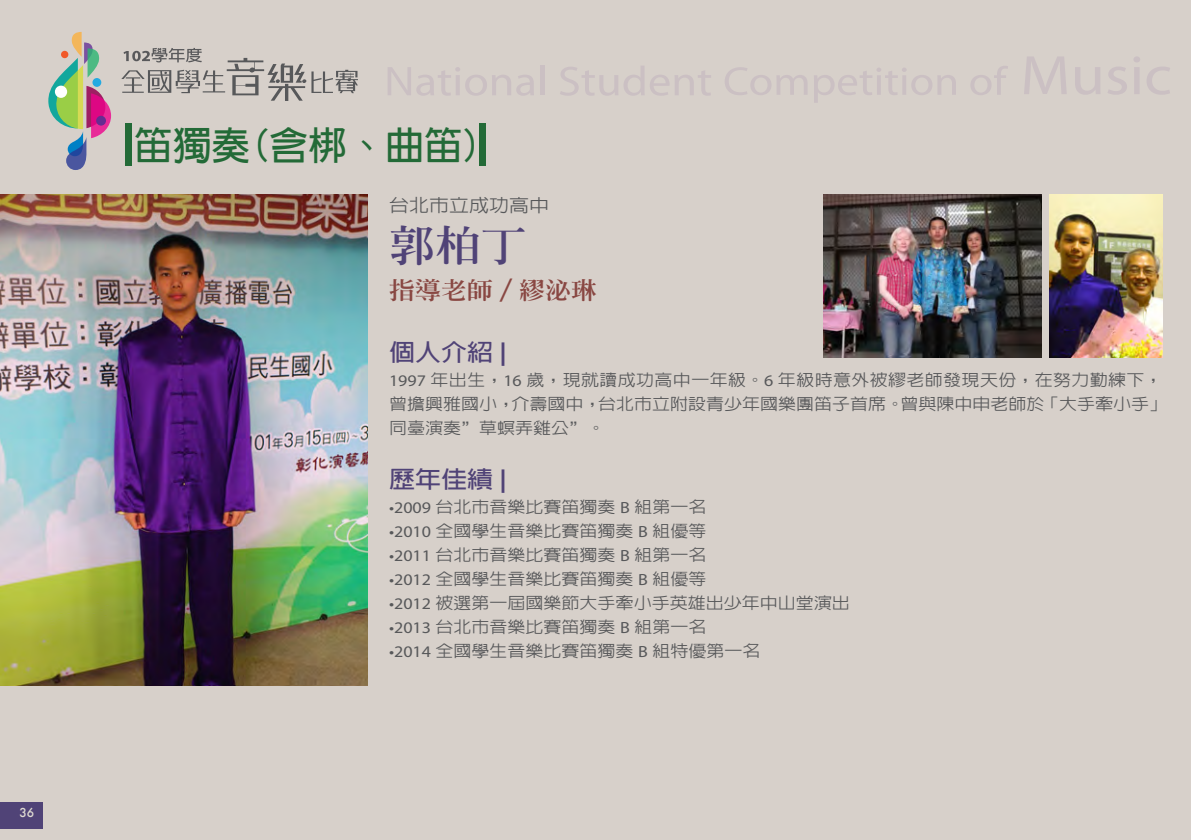
<style>
.page{position:relative;width:1191px;height:840px;background:#fff}
.page>*{position:absolute;margin:0;border:0;box-sizing:border-box;transform-origin:0 0}
.t1{font:800 41.4px "AR Ming B5";color:#504377;scale:1.11 1}
.t2{font:700 38.6px "AR New Hei B5";color:#236a37}
.t3{font:700 23.4px "AR Hei B5";color:#504377;scale:1.11 1}
.t4{font:800 23.4px "AR Ming B5";color:#894742;scale:1.11 1}
.t5{font:500 18px "AR Hei B5";color:#57585a;scale:1.11 1}
.t6{font:500 16.2px/24px "AR Hei B5";color:#57585a;scale:1.11 1}
.t7{font:500 12px "Futura";color:#dfdbd2}
.s1{font-family:"Myriad Pro"}
.s2{font-family:"Myriad Pro";font-weight:400}
</style>
<div class="page">
<div style="left:0;top:0;width:1191px;height:839px;background:#d7d0ca"></div>
<svg style="left:388px;top:67px;width:146px;height:29px"></svg>
<hr style="left:540px;top:66px;width:4px;height:29px;background:#cbc0c3">
<svg style="left:560px;top:66px;width:84px;height:30px"></svg>
<svg style="left:650px;top:71px;width:61px;height:25px"></svg>
<svg style="left:725px;top:67px;width:82px;height:28px"></svg>
<svg style="left:814px;top:68px;width:142px;height:35px"></svg>
<svg style="left:971px;top:66px;width:37px;height:29px"></svg>
<svg style="left:1024px;top:57px;width:42px;height:37px"></svg>
<svg style="left:1075px;top:67px;width:25px;height:28px"></svg>
<svg style="left:1108px;top:67px;width:11px;height:28px"></svg>
<svg style="left:48px;top:32px;width:63px;height:138px"></svg>
<div style="left:55px;top:86px;width:12px;height:12px;background:#fff;border-radius:50%"></div>
<div style="left:96px;top:116px;width:10px;height:9px;background:#652d91;border-radius:50%"></div>
<div style="left:61px;top:51px;width:7px;height:7px;background:#f15929;border-radius:50%"></div>
<div style="left:92px;top:78px;width:9px;height:9px;background:#24aae1;border-radius:50%"></div>
<img style="left:1119px;top:57px;width:51px;height:301px">
<svg style="left:121px;top:48px;width:237px;height:53px"></svg>
<div style="left:126px;top:123px;width:6px;height:43px;background:#236a37"></div>
<div style="left:479px;top:123px;width:6px;height:43px;background:#236a37"></div>
<div style="left:0;top:801px;width:42px;height:26px;background:#504377"></div>
<img style="left:1049px;top:194px;width:113px;height:163px">
<img style="left:823px;top:194px;width:218px;height:163px">
<img style="left:0;top:194px;width:367px;height:490px">
<p class="t7" style="left:20px;top:803px;width:16px">36</p>
<h2 class="t2" style="left:134px;top:125px;width:349px">笛獨奏(含梆、曲笛)</h2>
<p class="t5" style="left:389px;top:195px;width:146px">台北市立成功高中</p>
<p class="t1" style="left:389px;top:225px;width:126px">郭柏丁</p>
<p class="t4" style="left:389px;top:278px;width:189px">指導老師 / 繆泌琳</p>
<p class="t3" style="left:389px;top:340px;width:108px">個人介紹 <span class="s1">|</span></p>
<p class="t6" style="left:389px;top:367px;width:702px"><span class="s2">1997</span> 年出生，<span class="s2">16</span> 歲，現就讀成功高中一年級。<span class="s2">6</span> 年級時意外被繆老師發現天份，在努力勤練下，曾擔興雅國小，介壽國中，台北市立附設青少年國樂團笛子首席。曾與陳中申老師於「大手牽小手」同臺演奏”草螟弄雞公”。</p>
<p class="t3" style="left:389px;top:467px;width:108px">歷年佳績 <span class="s1">|</span></p>
<p class="t6" style="left:389px;top:494px;width:287px"><span class="s2">•2009</span> 台北市音樂比賽笛獨奏 <span class="s2">B</span> 組第一名</p>
<p class="t6" style="left:389px;top:518px;width:287px"><span class="s2">•2010</span> 全國學生音樂比賽笛獨奏 <span class="s2">B</span> 組優等</p>
<p class="t6" style="left:389px;top:542px;width:287px"><span class="s2">•2011</span> 台北市音樂比賽笛獨奏 <span class="s2">B</span> 組第一名</p>
<p class="t6" style="left:389px;top:566px;width:287px"><span class="s2">•2012</span> 全國學生音樂比賽笛獨奏 <span class="s2">B</span> 組優等</p>
<p class="t6" style="left:389px;top:590px;width:416px"><span class="s2">•2012</span> 被選第一屆國樂節大手牽小手英雄出少年中山堂演出</p>
<p class="t6" style="left:389px;top:614px;width:287px"><span class="s2">•2013</span> 台北市音樂比賽笛獨奏 <span class="s2">B</span> 組第一名</p>
<p class="t6" style="left:389px;top:638px;width:336px"><span class="s2">•2014</span> 全國學生音樂比賽笛獨奏 <span class="s2">B</span> 組特優第一名</p>
</div>
